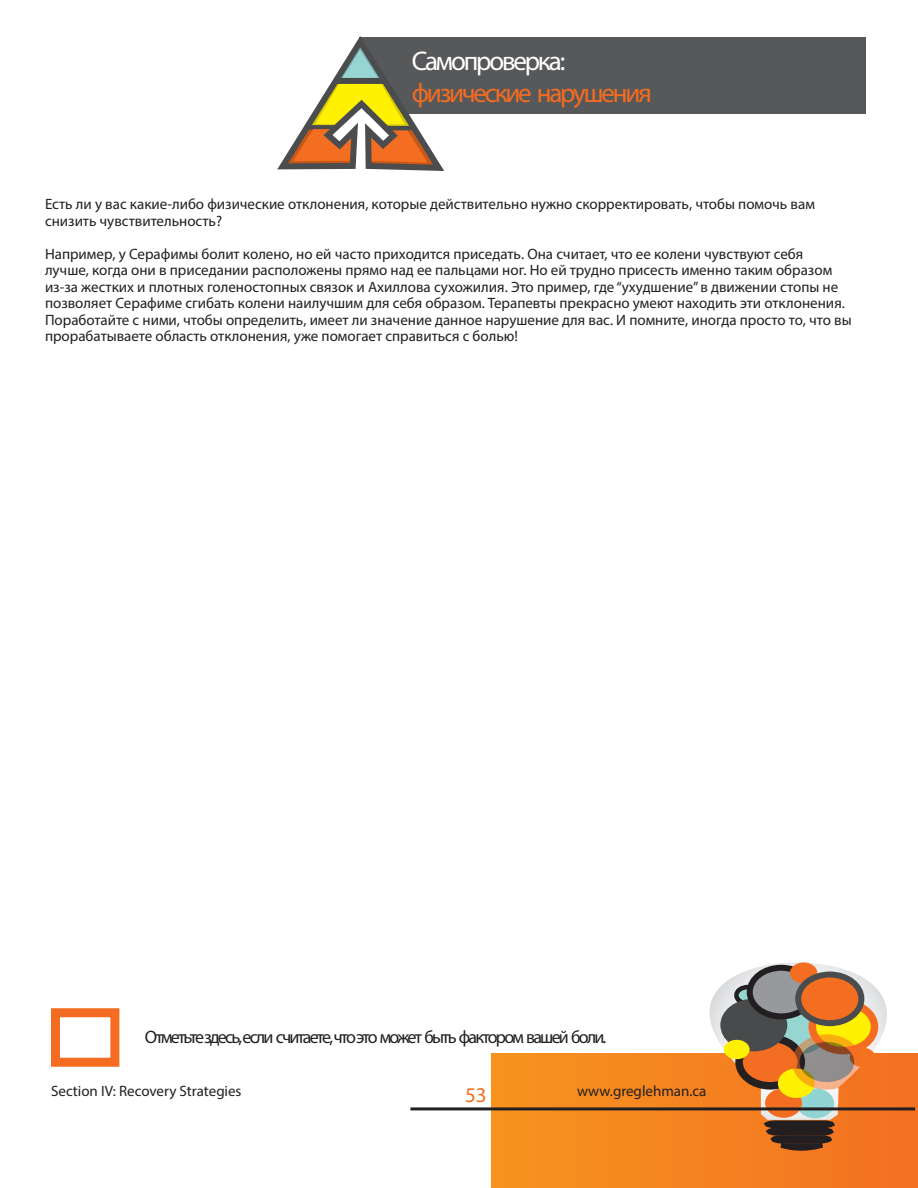
<style>
.page{position:relative;width:918px;height:1188px;background:#fff}
.page>*{position:absolute;margin:0;border:0;box-sizing:border-box;transform-origin:0 0}
.heading_4{font:27px "Myriad Pro";letter-spacing:-.08em;color:#f36c21}
.heading_4-2{font:27px "Myriad Pro";letter-spacing:-.08em;color:#fff}
.t1{font:21px "Myriad Pro";color:#f36c21}
.t2{font:18px "Myriad Pro";letter-spacing:-.1em;color:#231f20}
.t3{font:15px/16.5px "Myriad Pro";color:#231f20}
</style>
<div class="page">
<div style="left:491px;top:1053px;width:427px;height:135px;background:linear-gradient(to right,#f6941e,#f37022)"></div>
<svg style="left:558px;top:962px;width:360px;height:158px"></svg>
<svg style="left:736px;top:987px;width:23px;height:16px"></svg>
<div style="left:734px;top:985px;width:28px;height:21px;border:4px solid #231f20;border-radius:50%"></div>
<svg style="left:773px;top:1008px;width:55px;height:46px"></svg>
<svg style="left:759px;top:1118px;width:81px;height:34px;background:#734729"></svg>
<div style="left:739px;top:1038px;width:62px;height:48px;background:#f36c21;border-radius:50%"></div>
<div style="left:735px;top:1034px;width:70px;height:56px;border:8px solid #231f20;border-radius:50%"></div>
<div style="left:797px;top:1089px;width:36px;height:29px;background:#92d4d3;border-radius:50%"></div>
<div style="left:797px;top:1088px;width:37px;height:30px;border:2px solid #92d4d1;border-radius:50%"></div>
<div style="left:765px;top:1088px;width:37px;height:30px;background:#f36e21;border-radius:50%"></div>
<div style="left:778px;top:1069px;width:37px;height:29px;background:#fff101;border-radius:50%"></div>
<svg style="left:812px;top:1003px;width:63px;height:48px"></svg>
<div style="left:809px;top:999px;width:69px;height:55px;border:8px solid #f36c21;border-radius:50%"></div>
<div style="left:720px;top:999px;width:67px;height:52px;background:#494a4b;border-radius:50%"></div>
<div style="left:750px;top:968px;width:63px;height:48px;background:#97999c;border-radius:50%"></div>
<div style="left:747px;top:965px;width:69px;height:54px;border:6px solid #231f20;border-radius:50%"></div>
<div style="left:850px;top:1048px;width:25px;height:19px;background:#f47321;border-radius:50%"></div>
<div style="left:724px;top:1040px;width:26px;height:19px;background:#fff101;border-radius:50%"></div>
<div style="left:792px;top:965px;width:23px;height:16px;background:#f36e21;border-radius:50%"></div>
<div style="left:790px;top:962px;width:27px;height:21px;border:4px solid #f36e21;border-radius:50%"></div>
<svg style="left:796px;top:1038px;width:62px;height:48px;background:#94816e"></svg>
<div style="left:792px;top:1034px;width:70px;height:56px;border:8px solid #f36c21;border-radius:50%"></div>
<div style="left:798px;top:975px;width:63px;height:48px;background:#f36e21;border-radius:50%"></div>
<div style="left:795px;top:972px;width:69px;height:54px;border:6px solid #4b4c4d;border-radius:50%"></div>
<hr style="left:410px;top:1107px;width:505px;height:3px;background:#231f20">
<div style="left:359px;top:38px;width:507px;height:76px;background:#57585a"></div>
<svg style="left:277px;top:36px;width:173px;height:135px"></svg>
<div style="left:51px;top:1008px;width:68px;height:59px;border:9px solid #f36c21"></div>
<p class="heading_4-2" style="left:412px;top:44px;width:155px">Самопроверка:</p>
<p class="heading_4" style="left:412px;top:76px;width:241px">физические нарушения</p>
<p class="t3" style="left:45px;top:196px;width:771px">Есть ли у вас какие-либо физические отклонения, которые действительно нужно скорректировать, чтобы помочь вам снизить чувствительность?</p>
<p class="t3" style="left:45px;top:245px;width:808px">Например, у Серафимы болит колено, но ей часто приходится приседать. Она считает, что ее колени чувствуют себя<br>лучше, когда они в приседании расположены прямо над ее пальцами ног. Но ей трудно присесть именно таким образом из-за жестких и плотных голеностопных связок и Ахиллова сухожилия. Это пример, где “ухудшение” в движении стопы не позволяет Серафиме сгибать колени наилучшим для себя образом. Терапевты прекрасно умеют находить эти отклонения.<br>Поработайте с ними, чтобы определить, имеет ли значение данное нарушение для вас. И помните, иногда просто то, что вы прорабатываете область отклонения, уже помогает справиться с болью!</p>
<p class="t2" style="left:145px;top:1026px;width:463px">Отметьте здесь,если считаете,что это может быть фактором вашей боли.</p>
<p class="t3" style="left:51px;top:1083px;width:192px">Section IV: Recovery Strategies</p>
<p class="t3" style="left:577px;top:1083px;width:131px">www.greglehman.ca</p>
<h2 class="t1" style="left:465px;top:1082px;width:23px">53</h2>
</div>
